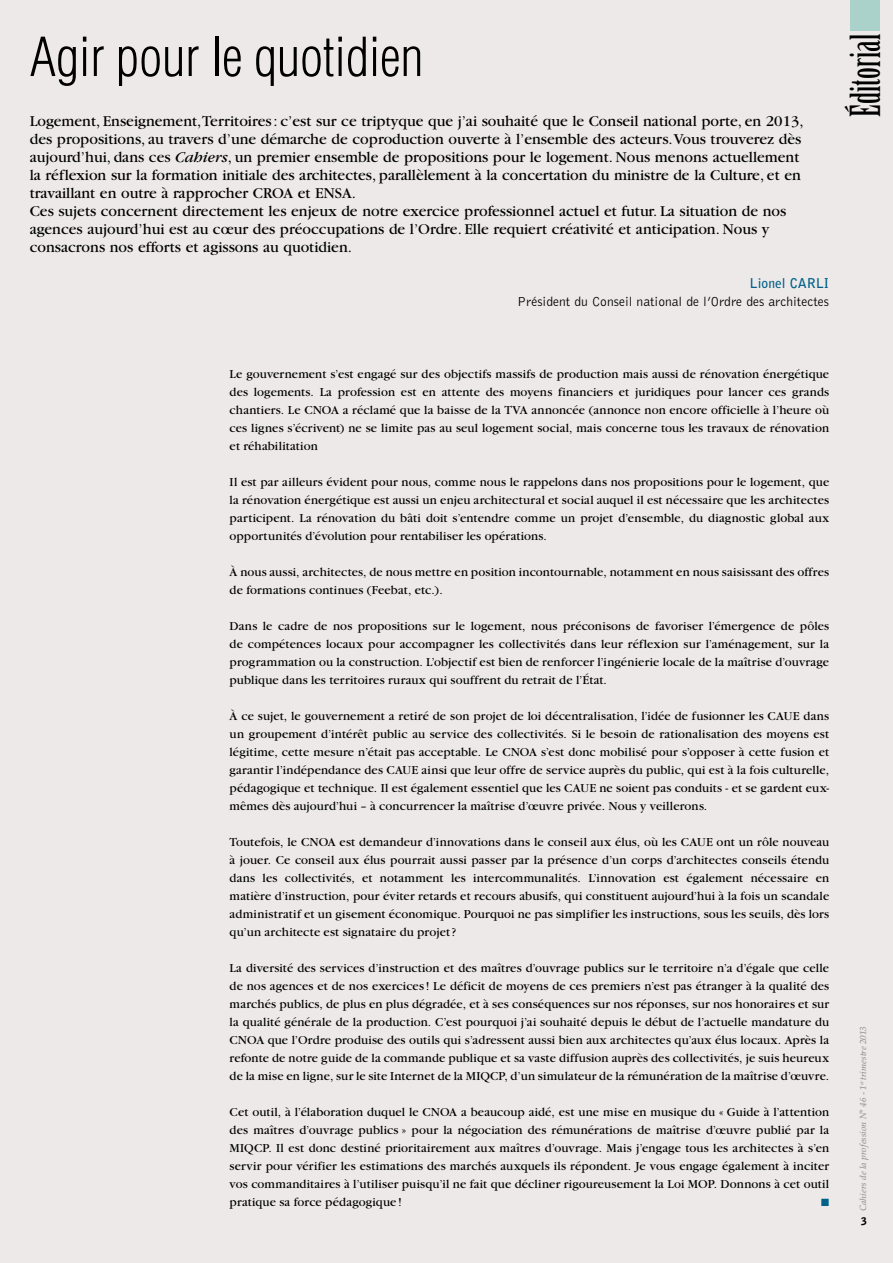
<style>
.page{position:relative;width:893px;height:1263px;background:#ede9e9}
.page>*{position:absolute;margin:0;border:0;box-sizing:border-box;transform-origin:0 0}
.t1{font:300 condensed 52.5px "Helvetica";letter-spacing:-.005em;color:#000}
.t2{font:40.5px "Birch";color:#000}
.t3{font:15.75px/18px "Garamond";color:#000}
.t4{font:300 13.5px "Bell Gothic";color:#000}
.t5{font:700 13.5px "Bell Gothic";color:#006189}
.t6{font:12.75px/18px "Garamond";letter-spacing:.01em;color:#000;text-align:justify}
.t7{font:10.5px "Zapf Dingbats ITC";color:#006189}
.t8{font:900 10.5px "Bell Gothic";color:#000}
.t9{font:italic 500 9px "Palatino";color:#949496}
.s1{font-style:italic}
</style>
<div class="page">
<div style="left:850px;top:0;width:30px;height:30px;background:#abd1cb"></div>
<h1 class="t1" style="left:30px;top:24px;width:395px">Agir pour le quotidien</h1>
<p class="t3" style="left:30px;top:112px;width:775px">Logement, Enseignement,Territoires: c’est sur ce triptyque que j’ai souhaité que le Conseil national porte, en 2013, des propositions, au travers d’une démarche de coproduction ouverte à l’ensemble des acteurs. Vous trouverez dès aujourd’hui, dans ces <span class="s1">Cahiers</span>, un premier ensemble de propositions pour le logement. Nous menons actuellement la réflexion sur la formation initiale des architectes, parallèlement à la concertation du ministre de la Culture, et en travaillant en outre à rapprocher CROA et ENSA.<br>Ces sujets concernent directement les enjeux de notre exercice professionnel actuel et futur. La situation de nos agences aujourd’hui est au cœur des préoccupations de l’Ordre. Elle requiert créativité et anticipation. Nous y consacrons nos efforts et agissons au quotidien.</p>
<p class="t5" style="left:750px;top:275px;width:81px">Lionel CARLI</p>
<p class="t4" style="left:517px;top:294px;width:314px">Président du Conseil national de l’Ordre des architectes</p>
<h2 class="t2" style="left:844px;top:117px;width:84px;rotate:-90deg">Éditorial</h2>
<p class="t6" style="left:230px;top:365px;width:601px">Le gouvernement s’est engagé sur des objectifs massifs de production mais aussi de rénovation énergétique des logements. La profession est en attente des moyens financiers et juridiques pour lancer ces grands chantiers. Le CNOA a réclamé que la baisse de la TVA annoncée (annonce non encore officielle à l’heure où ces lignes s’écrivent) ne se limite pas au seul logement social, mais concerne tous les travaux de rénovation et réhabilitation</p>
<p class="t6" style="left:230px;top:473px;width:601px">Il est par ailleurs évident pour nous, comme nous le rappelons dans nos propositions pour le logement, que la rénovation énergétique est aussi un enjeu architectural et social auquel il est nécessaire que les architectes participent. La rénovation du bâti doit s’entendre comme un projet d’ensemble, du diagnostic global aux opportunités d’évolution pour rentabiliser les opérations.</p>
<p class="t6" style="left:230px;top:563px;width:601px">À nous aussi, architectes, de nous mettre en position incontournable, notamment en nous saisissant des offres de formations continues (Feebat, etc.).</p>
<p class="t6" style="left:230px;top:617px;width:601px">Dans le cadre de nos propositions sur le logement, nous préconisons de favoriser l’émergence de pôles de compétences locaux pour accompagner les collectivités dans leur réflexion sur l’aménagement, sur la programmation ou la construction. L’objectif est bien de renforcer l’ingénierie locale de la maîtrise d’ouvrage publique dans les territoires ruraux qui souffrent du retrait de l’État.</p>
<p class="t6" style="left:230px;top:707px;width:601px">À ce sujet, le gouvernement a retiré de son projet de loi décentralisation, l’idée de fusionner les CAUE dans un groupement d’intérêt public au service des collectivités. Si le besoin de rationalisation des moyens est légitime, cette mesure n’était pas acceptable. Le CNOA s’est donc mobilisé pour s’opposer à cette fusion et garantir l’indépendance des CAUE ainsi que leur offre de service auprès du public, qui est à la fois culturelle, pédagogique et technique. Il est également essentiel que les CAUE ne soient pas conduits - et se gardent eux&shy;mêmes dès aujourd’hui – à concurrencer la maîtrise d’œuvre privée. Nous y veillerons.</p>
<p class="t6" style="left:230px;top:833px;width:601px">Toutefois, le CNOA est demandeur d’innovations dans le conseil aux élus, où les CAUE ont un rôle nouveau à jouer. Ce conseil aux élus pourrait aussi passer par la présence d’un corps d’architectes conseils étendu dans les collectivités, et notamment les intercommunalités. L’innovation est également nécessaire en matière d’instruction, pour éviter retards et recours abusifs, qui constituent aujourd’hui à la fois un scandale administratif et un gisement économique. Pourquoi ne pas simplifier les instructions, sous les seuils, dès lors qu’un architecte est signataire du projet?</p>
<p class="t6" style="left:230px;top:959px;width:601px">La diversité des services d’instruction et des maîtres d’ouvrage publics sur le territoire n’a d’égale que celle de nos agences et de nos exercices! Le déficit de moyens de ces premiers n’est pas étranger à la qualité des marchés publics, de plus en plus dégradée, et à ses conséquences sur nos réponses, sur nos honoraires et sur la qualité générale de la production. C’est pourquoi j’ai souhaité depuis le début de l’actuelle mandature du CNOA que l’Ordre produise des outils qui s’adressent aussi bien aux architectes qu’aux élus locaux. Après la refonte de notre guide de la commande publique et sa vaste diffusion auprès des collectivités, je suis heureux de la mise en ligne, sur le site Internet de la MIQCP, d’un simulateur de la rémunération de la maîtrise d’œuvre.</p>
<p class="t6" style="left:230px;top:1103px;width:601px">Cet outil, à l’élaboration duquel le CNOA a beaucoup aidé, est une mise en musique du « Guide à l’attention des maîtres d’ouvrage publics » pour la négociation des rémunérations de maîtrise d’œuvre publié par la MIQCP. Il est donc destiné prioritairement aux maîtres d’ouvrage. Mais j’engage tous les architectes à s’en servir pour vérifier les estimations des marchés auxquels ils répondent. Je vous engage également à inciter vos commanditaires à l’utiliser puisqu’il ne fait que décliner rigoureusement la Loi MOP. Donnons à cet outil pratique sa force pédagogique !</p>
<p class="t7" style="left:821px;top:1197px;width:9px">■</p>
<p class="t9" style="left:858px;top:1211px;width:186px;rotate:-90deg">Cahiers de la profession N° 46 - 1<sup>er</sup> trimestre 2013</p>
<p class="t8" style="left:861px;top:1214px;width:7px">3</p>
</div>
